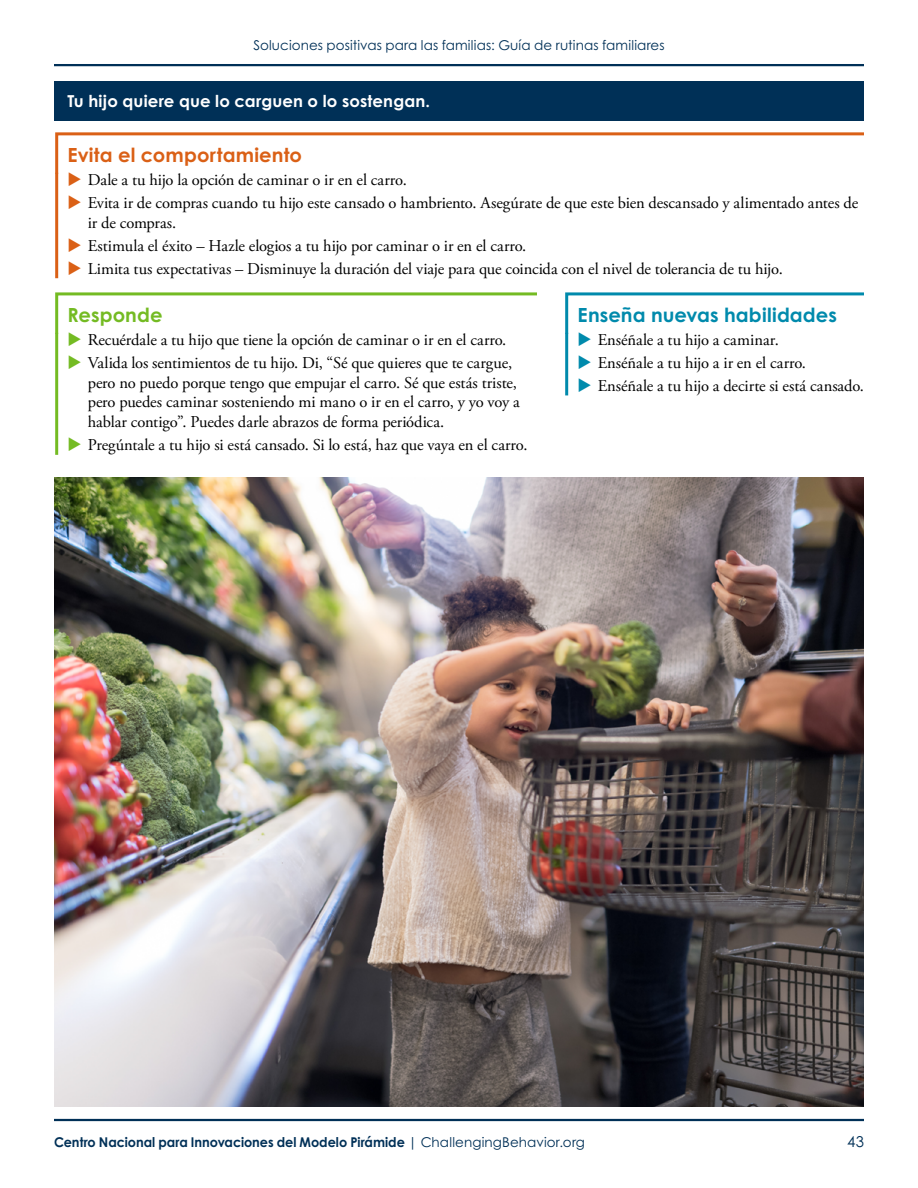
<style>
.page{position:relative;width:918px;height:1188px;background:#fff}
.page>*{position:absolute;margin:0;border:0;box-sizing:border-box;transform-origin:0 0}
.Teach_-_Heading_3{font:700 19.5px "Century Gothic Pro";letter-spacing:.005em;color:#008aac}
.Prevent_-_Heading_3{font:700 19.5px "Century Gothic Pro";letter-spacing:.01em;color:#da6016}
.Respond_-_Heading_3{font:700 19.5px "Century Gothic Pro";letter-spacing:.005em;color:#74bb23}
.Respond_-_Bullet_lis{font:16.5px/19.8px "Adobe Garamond Pro";letter-spacing:-.005em;color:#000}
.Prevent_-_Bullet_lis{font:16.5px/19.8px "Adobe Garamond Pro";letter-spacing:-.005em;color:#000}
.Teach_-_Bullet_list{font:16.5px "Adobe Garamond Pro";letter-spacing:-.005em;color:#000}
.Reason_-_Heading_2{font:700 16.5px "Century Gothic Pro";letter-spacing:.01em;color:#fff}
.t1{font:15px "Century Gothic Pro";color:#003057}
.t2{font:700 13.5px "Century Gothic Pro";color:#003057;scale:.95 1}
.t3{font:13.5px "Century Gothic Pro";letter-spacing:.01em;color:#003057}
.s1{font-weight:400}
</style>
<div class="page">
<hr style="left:54px;top:1119px;width:810px;height:2px;background:#003057">
<hr style="left:54px;top:64px;width:810px;height:2px;background:#003057">
<div style="left:54px;top:81px;width:810px;height:39px;background:#003057"></div>
<hr style="left:55px;top:173px;width:3px;height:105px;background:#da6016">
<hr style="left:55px;top:333px;width:3px;height:122px;background:#74bb23">
<hr style="left:565px;top:333px;width:3px;height:62px;background:#008aac">
<img style="left:54px;top:478px;width:810px;height:629px">
<svg style="left:55px;top:132px;width:809px;height:54px"></svg>
<svg style="left:55px;top:292px;width:482px;height:54px"></svg>
<svg style="left:565px;top:292px;width:299px;height:54px"></svg>
<p class="t3" style="left:253px;top:37px;width:413px">Soluciones positivas para las familias: Guía de rutinas familiares</p>
<h2 class="Reason_-_Heading_2" style="left:68px;top:90px;width:364px">Tu hijo quiere que lo carguen o lo sostengan.</h2>
<h3 class="Prevent_-_Heading_3" style="left:68px;top:142px;width:236px">Evita el comportamiento</h3>
<p class="Prevent_-_Bullet_lis" style="left:88px;top:170px;width:321px">Dale a tu hijo la opción de caminar o ir en el carro.</p>
<p class="Prevent_-_Bullet_lis" style="left:88px;top:193px;width:772px">Evita ir de compras cuando tu hijo este cansado o hambriento. Asegúrate de que este bien descansado y alimentado antes de ir de compras.</p>
<p class="Prevent_-_Bullet_lis" style="left:88px;top:236px;width:440px">Estimula el éxito – Hazle elogios a tu hijo por caminar o ir en el carro.</p>
<p class="Prevent_-_Bullet_lis" style="left:88px;top:259px;width:697px">Limita tus expectativas – Disminuye la duración del viaje para que coincida con el nivel de tolerancia de tu hijo.</p>
<h3 class="Respond_-_Heading_3" style="left:68px;top:303px;width:97px">Responde</h3>
<p class="Respond_-_Bullet_lis" style="left:88px;top:330px;width:420px">Recuérdale a tu hijo que tiene la opción de caminar o ir en el carro.</p>
<p class="Respond_-_Bullet_lis" style="left:88px;top:353px;width:433px">Valida los sentimientos de tu hijo. Di, “Sé que quieres que te cargue, pero no puedo porque tengo que empujar el carro. Sé que estás triste, pero puedes caminar sosteniendo mi mano o ir en el carro, y yo voy a hablar contigo”. Puedes darle abrazos de forma periódica.</p>
<p class="Respond_-_Bullet_lis" style="left:88px;top:436px;width:441px">Pregúntale a tu hijo si está cansado. Si lo está, haz que vaya en el carro.</p>
<h3 class="Teach_-_Heading_3" style="left:578px;top:303px;width:261px">Enseña nuevas habilidades</h3>
<p class="Teach_-_Bullet_list" style="left:598px;top:330px;width:183px">Enséñale a tu hijo a caminar.</p>
<p class="Teach_-_Bullet_list" style="left:598px;top:353px;width:210px">Enséñale a tu hijo a ir en el carro.</p>
<p class="Teach_-_Bullet_list" style="left:598px;top:376px;width:268px">Enséñale a tu hijo a decirte si está cansado.</p>
<p class="t2" style="left:54px;top:1133px;width:560px">Centro Nacional para Innovaciones del Modelo Pirámide <span class="s1">| ChallengingBehavior.org</span></p>
<p class="t1" style="left:847px;top:1132px;width:18px">43</p>
</div>
